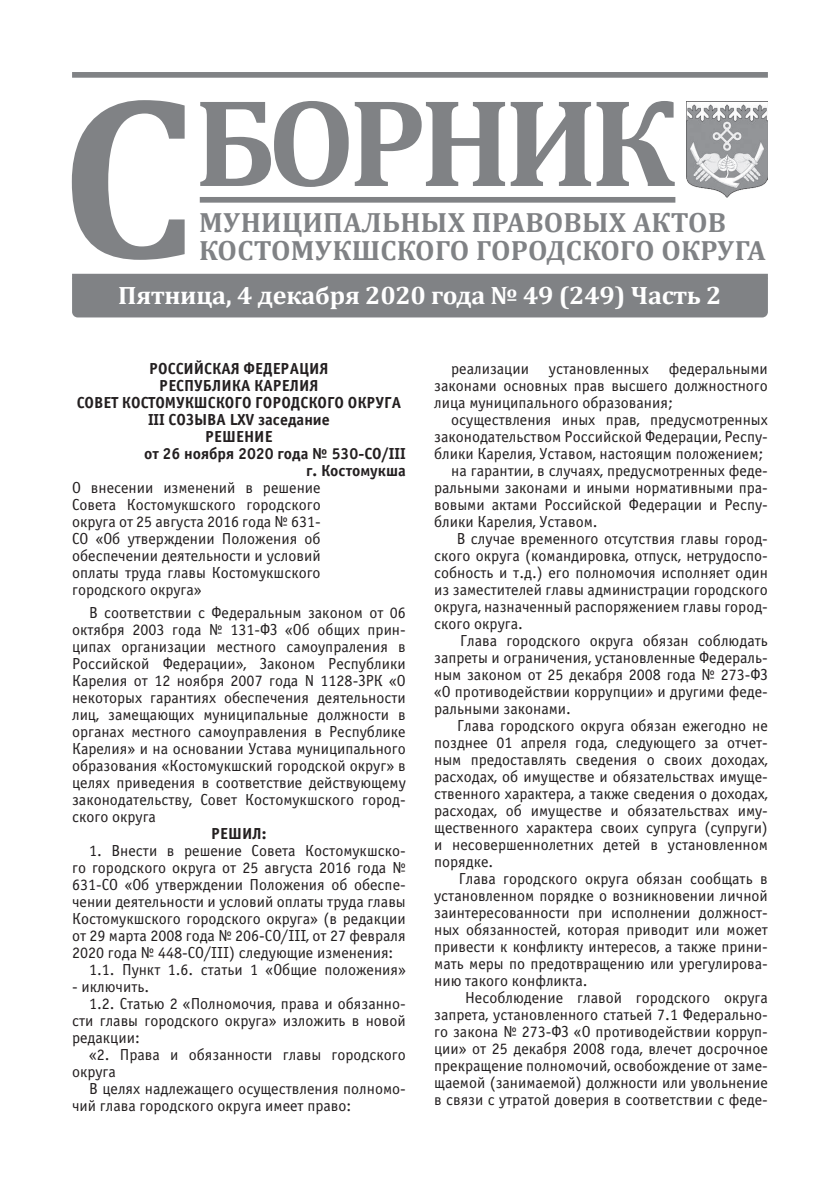
<style>
.page{position:relative;width:840px;height:1191px;background:#fff}
.page>*{position:absolute;margin:0;border:0;box-sizing:border-box;transform-origin:0 0}
.t1{font:700 126px "Cambria";letter-spacing:-.05em;color:#808285}
.t2{font:700 28px/28px "Cambria";letter-spacing:.01em;color:#808285}
.t3{font:700 25.2px "Cambria";letter-spacing:-.01em;color:#fff}
.t4{font:16px/17px "Officina Sans C";color:#231f20;text-align:justify}
.t5{font:700 16px "Officina Sans C";color:#231f20}
.s1{font-size:234px}
</style>
<div class="page">
<img style="left:686px;top:102px;width:81px;height:95px">
<div style="left:200px;top:197px;width:475px;height:6px;background:#808285"></div>
<div style="left:72px;top:72px;width:695px;height:6px;background:#808285"></div>
<div style="left:72px;top:274px;width:695px;height:43px;background:#808285;border-radius:6px"></div>
<h1 class="t1" style="left:60px;top:54px;width:616px"><span class="s1">С</span>БОРНИК</h1>
<h2 class="t2" style="left:199px;top:207px;width:567px">МУНИЦИПАЛЬНЫХ ПРАВОВЫХ АКТОВ<br>КОСТОМУКШСКОГО ГОРОДСКОГО ОКРУГА</h2>
<h3 class="t3" style="left:118px;top:278px;width:604px">Пятница, 4 декабря 2020 года № 49 (249) Часть 2</h3>
<p class="t5" style="left:149px;top:359px;width:181px">РОССИЙСКАЯ ФЕДЕРАЦИЯ</p>
<p class="t5" style="left:159px;top:376px;width:161px">РЕСПУБЛИКА КАРЕЛИЯ</p>
<p class="t5" style="left:77px;top:393px;width:326px">СОВЕТ КОСТОМУКШСКОГО ГОРОДСКОГО ОКРУГА</p>
<p class="t5" style="left:148px;top:410px;width:183px">III СОЗЫВА LXV заседание</p>
<p class="t5" style="left:205px;top:427px;width:69px">РЕШЕНИЕ</p>
<p class="t5" style="left:144px;top:444px;width:263px">от 26 ноября 2020 года № 530-СО/III</p>
<p class="t5" style="left:306px;top:461px;width:101px">г. Костомукша</p>
<p class="t4" style="left:72px;top:479px;width:250px">О внесении изменений в решение Совета Костомукшского городского округа от 25 августа 2016 года № 631- СО «Об утверждении Положения об обеспечении деятельности и условий оплаты труда главы Костомукшского городского округа»</p>
<p class="t4" style="left:72px;top:604px;width:335px;text-indent:17px">В соответствии с Федеральным законом от 06 октября 2003 года № 131-ФЗ «Об общих прин&shy;ципах организации местного самоупраления в Российской Федерации», Законом Республики Карелия от 12 ноября 2007 года N 1128-ЗРК «О некоторых гарантиях обеспечения деятельности лиц, замещающих муниципальные должности в органах местного самоуправления в Республике Карелия» и на основании Устава муниципального образования «Костомукшский городской округ» в целях приведения в соответствие действующему законодательству, Совет Костомукшского город&shy;ского округа</p>
<p class="t5" style="left:211px;top:824px;width:57px">РЕШИЛ:</p>
<p class="t4" style="left:89px;top:842px;width:318px">1. Внести в решение Совета Костомукшско-</p>
<p class="t4" style="left:72px;top:859px;width:335px">го городского округа от 25 августа 2016 года №</p>
<p class="t4" style="left:72px;top:876px;width:335px">631-СО «Об утверждении Положения об обеспе-</p>
<p class="t4" style="left:72px;top:893px;width:335px">чении деятельности и условий оплаты труда главы</p>
<p class="t4" style="left:72px;top:910px;width:335px">Костомукшского городского округа» (в редакции</p>
<p class="t4" style="left:72px;top:927px;width:335px">от 29 марта 2008 года № 206-СО/III, от 27 февраля</p>
<p class="t4" style="left:72px;top:944px;width:322px">2020 года № 448-СО/III) следующие изменения:</p>
<p class="t4" style="left:89px;top:961px;width:318px">1.1. Пункт 1.6. статьи 1 «Общие положения»</p>
<p class="t4" style="left:72px;top:978px;width:79px">- иключить.</p>
<p class="t4" style="left:89px;top:995px;width:318px">1.2. Статью 2 «Полномочия, права и обязанно-</p>
<p class="t4" style="left:72px;top:1012px;width:335px">сти главы городского округа» изложить в новой</p>
<p class="t4" style="left:72px;top:1029px;width:69px">редакции:</p>
<p class="t4" style="left:89px;top:1046px;width:318px">«2. Права и обязанности главы городского</p>
<p class="t4" style="left:72px;top:1063px;width:45px">округа</p>
<p class="t4" style="left:89px;top:1080px;width:318px">В целях надлежащего осуществления полномо-</p>
<p class="t4" style="left:72px;top:1097px;width:280px">чий глава городского округа имеет право:</p>
<p class="t4" style="left:434px;top:360px;width:335px;text-indent:17px">реализации установленных федеральными законами основных прав высшего должностного лица муниципального образования;</p>
<p class="t4" style="left:451px;top:411px;width:318px">осуществления иных прав, предусмотренных</p>
<p class="t4" style="left:434px;top:428px;width:335px">законодательством Российской Федерации, Респу-</p>
<p class="t4" style="left:434px;top:445px;width:331px">блики Карелия, Уставом, настоящим положением;</p>
<p class="t4" style="left:451px;top:462px;width:318px">на гарантии, в случаях, предусмотренных феде-</p>
<p class="t4" style="left:434px;top:479px;width:335px">ральными законами и иными нормативными пра-</p>
<p class="t4" style="left:434px;top:496px;width:335px">вовыми актами Российской Федерации и Респу-</p>
<p class="t4" style="left:434px;top:513px;width:165px">блики Карелия, Уставом.</p>
<p class="t4" style="left:456px;top:530px;width:312px">В случае временного отсутствия главы город-</p>
<p class="t4" style="left:434px;top:547px;width:335px">ского округа (командировка, отпуск, нетрудоспо-</p>
<p class="t4" style="left:434px;top:564px;width:335px">собность и т.д.) его полномочия исполняет один</p>
<p class="t4" style="left:434px;top:581px;width:335px">из заместителей главы администрации городского</p>
<p class="t4" style="left:434px;top:598px;width:335px">округа, назначенный распоряжением главы город-</p>
<p class="t4" style="left:434px;top:615px;width:90px">ского округа.</p>
<p class="t4" style="left:460px;top:632px;width:309px">Глава городского округа обязан соблюдать</p>
<p class="t4" style="left:434px;top:649px;width:335px">запреты и ограничения, установленные Федераль-</p>
<p class="t4" style="left:434px;top:666px;width:335px">ным законом от 25 декабря 2008 года № 273-ФЗ</p>
<p class="t4" style="left:434px;top:683px;width:335px">«О противодействии коррупции» и другими феде-</p>
<p class="t4" style="left:434px;top:700px;width:138px">ральными законами.</p>
<p class="t4" style="left:457px;top:717px;width:312px">Глава городского округа обязан ежегодно не</p>
<p class="t4" style="left:434px;top:734px;width:335px">позднее 01 апреля года, следующего за отчет-</p>
<p class="t4" style="left:434px;top:751px;width:335px">ным предоставлять сведения о своих доходах,</p>
<p class="t4" style="left:434px;top:768px;width:335px">расходах, об имуществе и обязательствах имуще-</p>
<p class="t4" style="left:434px;top:785px;width:335px">ственного характера, а также сведения о доходах,</p>
<p class="t4" style="left:434px;top:802px;width:335px">расходах, об имуществе и обязательствах иму-</p>
<p class="t4" style="left:434px;top:819px;width:335px">щественного характера своих супруга (супруги)</p>
<p class="t4" style="left:434px;top:836px;width:335px">и несовершеннолетних детей в установленном</p>
<p class="t4" style="left:434px;top:853px;width:61px">порядке.</p>
<p class="t4" style="left:458px;top:870px;width:310px">Глава городского округа обязан сообщать в</p>
<p class="t4" style="left:434px;top:887px;width:335px">установленном порядке о возникновении личной</p>
<p class="t4" style="left:434px;top:904px;width:335px">заинтересованности при исполнении должност-</p>
<p class="t4" style="left:434px;top:921px;width:335px">ных обязанностей, которая приводит или может</p>
<p class="t4" style="left:434px;top:938px;width:335px">привести к конфликту интересов, а также прини-</p>
<p class="t4" style="left:434px;top:955px;width:335px">мать меры по предотвращению или урегулирова-</p>
<p class="t4" style="left:434px;top:972px;width:155px">нию такого конфликта.</p>
<p class="t4" style="left:465px;top:989px;width:304px">Несоблюдение главой городского округа</p>
<p class="t4" style="left:434px;top:1006px;width:335px">запрета, установленного статьей 7.1 Федерально-</p>
<p class="t4" style="left:434px;top:1023px;width:335px">го закона № 273-ФЗ «О противодействии корруп-</p>
<p class="t4" style="left:434px;top:1040px;width:335px">ции» от 25 декабря 2008 года, влечет досрочное</p>
<p class="t4" style="left:434px;top:1057px;width:335px">прекращение полномочий, освобождение от заме-</p>
<p class="t4" style="left:434px;top:1074px;width:335px">щаемой (занимаемой) должности или увольнение</p>
<p class="t4" style="left:434px;top:1091px;width:335px">в связи с утратой доверия в соответствии с феде-</p>
</div>
